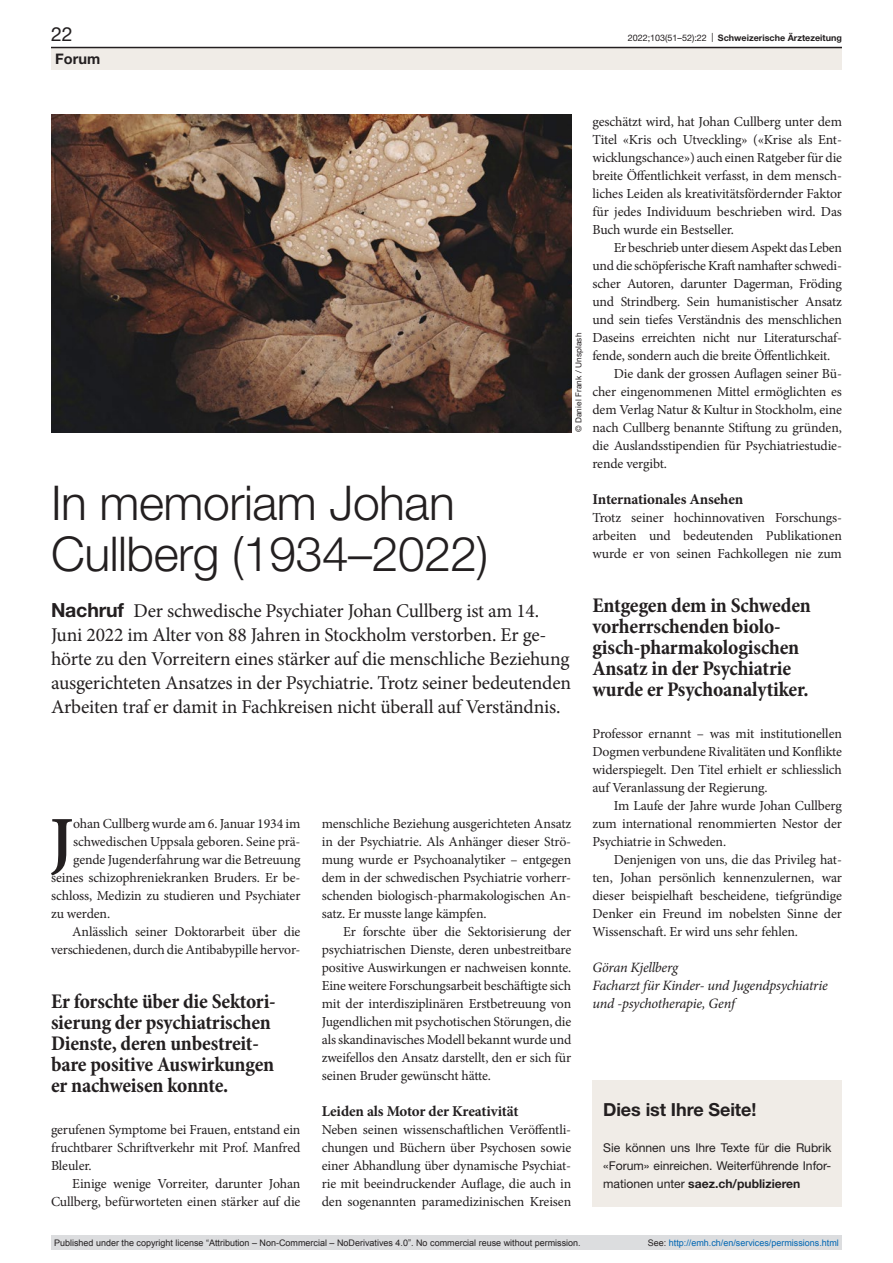
<style>
.page{position:relative;width:893px;height:1263px;background:#fff}
.page>*{position:absolute;margin:0;border:0;box-sizing:border-box;transform-origin:0 0}
.paragraph-initial{font:600 69.15px "Minion Pro";color:#231f20}
.article-title-L32{font:300 48px/51px "Helvetica Neue LT Pro";letter-spacing:-.01em;color:#231f20}
.quote{font:700 condensed 21px/21px "Minion Pro";letter-spacing:-.01em;color:#231f20}
.lead{font:19.5px/24px "Minion Pro";letter-spacing:-.01em;color:#231f20}
.t1{font:19.5px "Helvetica Neue LT Pro";color:#231f20}
.box-head1{font:700 18px "Helvetica Neue LT Pro";letter-spacing:-.005em;color:#231f20}
.head2{font:700 15px "Minion Pro";letter-spacing:-.015em;color:#231f20}
.t2{font:700 14.55px "Helvetica Neue LT Pro";color:#231f20}
.paragraph{font:italic 14.25px/18px "Minion Pro";letter-spacing:-.015em;color:#231f20}
.paragraph-indent{font:13.8px/18px "Minion Pro";letter-spacing:-.015em;color:#231f20;text-align:justify}
.paragraph-2{font:13.8px/18px "Minion Pro";letter-spacing:-.01em;color:#231f20;text-align:justify}
.paragraph-initial-2{font:13.8px "Minion Pro";letter-spacing:-.01em;color:#231f20}
.box-paragraph{font:12.15px/18px "Helvetica Neue LT Pro";color:#231f20;text-align:justify}
.t3{font:9px "Arial";color:#231f20}
.t4{font:9px "Arial";color:#0066b3}
.t5{font:700 9px "Helvetica Neue LT Pro";color:#231f20}
.credits{font:8.25px "Helvetica Neue LT Pro";letter-spacing:.01em;color:#231f20}
.s1{font-weight:400}
.s2{font-family:"Helvetica Neue LT Pro";font-weight:700}
.s3{font-weight:700}
.s4{color:#231f20}
</style>
<div class="page">
<div style="left:592px;top:1080px;width:250px;height:126px;background:#f0ece7"></div>
<img style="left:51px;top:115px;width:520px;height:317px">
<div style="left:51px;top:48px;width:791px;height:22px;background:#f0ece7"></div>
<hr style="left:51px;top:47px;width:791px;height:1px;background:#231f20">
<div style="left:51px;top:1235px;width:791px;height:15px;background:#dcdddf"></div>
<h3 class="t1" style="left:51px;top:22px;width:23px">22</h3>
<p class="t5" style="left:628px;top:32px;width:216px"><span class="s1">2022;103(51–52):22 |</span> Schweizerische Ärztezeitung</p>
<p class="t2" style="left:55px;top:49px;width:46px">Forum</p>
<p class="credits" style="left:573px;top:432px;width:101px;rotate:-90deg">© Daniel Frank / Unsplash</p>
<p class="article-title-L32" style="left:51px;top:477px;width:439px">In memoriam Johan<br>Cullberg (1934–2022)</p>
<p class="lead" style="left:51px;top:598px;width:522px"><span class="s2">Nachruf</span> Der schwedische Psychiater Johan Cullberg ist am 14.<br>Juni 2022 im Alter von 88 Jahren in Stockholm verstorben. Er ge&shy;hörte zu den Vorreitern eines stärker auf die menschliche Beziehung ausgerichteten Ansatzes in der Psychiatrie. Trotz seiner bedeutenden Arbeiten traf er damit in Fachkreisen nicht überall auf Verständnis.</p>
<p class="paragraph-initial" style="left:49px;top:794px;width:26px">J</p>
<p class="paragraph-initial-2" style="left:73px;top:814px;width:229px">ohan Cullberg wurde am 6. Januar 1934 im</p>
<p class="paragraph-initial-2" style="left:73px;top:832px;width:229px">schwedischen Uppsala geboren. Seine prä-</p>
<p class="paragraph-initial-2" style="left:73px;top:850px;width:229px">gende Jugenderfahrung war die Betreuung</p>
<p class="paragraph-initial-2" style="left:51px;top:868px;width:251px">seines schizophreniekranken Bruders. Er be-</p>
<p class="paragraph-initial-2" style="left:51px;top:886px;width:251px">schloss, Medizin zu studieren und Psychiater</p>
<p class="paragraph-initial-2" style="left:51px;top:904px;width:61px">zu werden.</p>
<p class="paragraph-indent" style="left:51px;top:923px;width:251px;text-align:right">Anlässlich seiner Doktorarbeit über die verschiedenen, durch die Antibabypille hervor-</p>
<p class="quote" style="left:51px;top:992px;width:226px">Er forschte über die Sektori&shy;sierung der psychiatrischen<br>Dienste, deren unbestreit&shy;bare positive Auswirkungen er nachweisen konnte.</p>
<p class="paragraph-indent" style="left:51px;top:1121px;width:251px">gerufenen Symptome bei Frauen, entstand ein fruchtbarer Schriftverkehr mit Prof. Manfred Bleuler.</p>
<p class="paragraph-indent" style="left:51px;top:1175px;width:251px;text-align:right">Einige wenige Vorreiter, darunter Johan<br>Cullberg, befürworteten einen stärker auf die</p>
<p class="paragraph-indent" style="left:322px;top:815px;width:251px">menschliche Beziehung ausgerichteten Ansatz in der Psychiatrie. Als Anhänger dieser Strö&shy;mung wurde er Psychoanalytiker – entgegen dem in der schwedischen Psychiatrie vorherr&shy;schenden biologisch-pharmakologischen An&shy;satz. Er musste lange kämpfen.</p>
<p class="paragraph-indent" style="left:322px;top:923px;width:251px;text-indent:21px">Er forschte über die Sektorisierung der psychiatrischen Dienste, deren unbestreitbare positive Auswirkungen er nachweisen konnte.<br>Eine weitere Forschungsarbeit beschäftigte sich mit der interdisziplinären Erstbetreuung von Jugendlichen mit psychotischen Störungen, die als skandinavisches Modell bekannt wurde und zweifellos den Ansatz darstellt, den er sich für seinen Bruder gewünscht hätte.</p>
<p class="head2" style="left:322px;top:1101px;width:198px">Leiden als Motor der Kreativität</p>
<p class="paragraph-2" style="left:322px;top:1121px;width:251px">Neben seinen wissenschaftlichen Veröffentli&shy;chungen und Büchern über Psychosen sowie einer Abhandlung über dynamische Psychiat&shy;rie mit beeindruckender Auflage, die auch in den sogenannten paramedizinischen Kreisen</p>
<p class="paragraph-2" style="left:592px;top:113px;width:251px;text-align:left">geschätzt wird, hat Johan Cullberg unter dem Titel «Kris och Utveckling» («Krise als Ent&shy;wicklungschance») auch einen Ratgeber für die breite Öffentlichkeit verfasst, in dem mensch&shy;liches Leiden als kreativitätsfördernder Faktor für jedes Individuum beschrieben wird. Das Buch wurde ein Bestseller.</p>
<p class="paragraph-indent" style="left:592px;top:239px;width:251px;text-indent:21px">Er beschrieb unter diesem Aspekt das Leben und die schöpferische Kraft namhafter schwedi&shy;scher Autoren, darunter Dagerman, Fröding und Strindberg. Sein humanistischer Ansatz und sein tiefes Verständnis des menschlichen Daseins erreichten nicht nur Literaturschaf&shy;fende, sondern auch die breite Öffentlichkeit.</p>
<p class="paragraph-indent" style="left:592px;top:365px;width:251px;text-indent:21px">Die dank der grossen Auflagen seiner Bü&shy;cher eingenommenen Mittel ermöglichten es dem Verlag Natur &amp; Kultur in Stockholm, eine nach Cullberg benannte Stiftung zu gründen, die Auslandsstipendien für Psychiatriestudie&shy;rende vergibt.</p>
<p class="head2" style="left:592px;top:489px;width:152px">Internationales Ansehen</p>
<p class="paragraph-2" style="left:592px;top:509px;width:251px">Trotz seiner hochinnovativen Forschungs&shy;arbeiten und bedeutenden Publikationen wurde er von seinen Fachkollegen nie zum</p>
<p class="quote" style="left:592px;top:596px;width:220px">Entgegen dem in Schweden vorherrschenden biolo&shy;gisch-pharmakologischen<br>Ansatz in der Psychiatrie wurde er Psychoanalytiker.</p>
<p class="paragraph-2" style="left:592px;top:725px;width:251px">Professor ernannt – was mit institutionellen Dogmen verbundene Rivalitäten und Konflikte widerspiegelt. Den Titel erhielt er schliesslich auf Veranlassung der Regierung.</p>
<p class="paragraph-indent" style="left:592px;top:797px;width:251px;text-indent:21px">Im Laufe der Jahre wurde Johan Cullberg zum international renommierten Nestor der Psychiatrie in Schweden.</p>
<p class="paragraph-indent" style="left:592px;top:851px;width:251px;text-indent:21px">Denjenigen von uns, die das Privileg hat&shy;ten, Johan persönlich kennenzulernen, war dieser beispielhaft bescheidene, tiefgründige Denker ein Freund im nobelsten Sinne der Wissenschaft. Er wird uns sehr fehlen.</p>
<p class="paragraph" style="left:592px;top:958px;width:87px">Göran Kjellberg</p>
<p class="paragraph" style="left:592px;top:976px;width:237px">Facharzt für Kinder- und Jugendpsychiatrie und -psychotherapie, Genf</p>
<p class="box-head1" style="left:603px;top:1098px;width:155px">Dies ist Ihre Seite!</p>
<p class="box-paragraph" style="left:603px;top:1138px;width:230px">Sie können uns Ihre Texte für die Rubrik «Forum» einreichen. Weiterführende Infor&shy;mationen unter <span class="s3">saez.ch/publizieren</span></p>
<p class="t3" style="left:54px;top:1237px;width:528px">Published under the copyright license “Attribution – Non-Commercial – NoDerivatives 4.0”. No commercial reuse without permission.</p>
<p class="t4" style="left:648px;top:1237px;width:193px"><span class="s4">See:</span> http://emh.ch/en/services/permissions.html</p>
</div>
